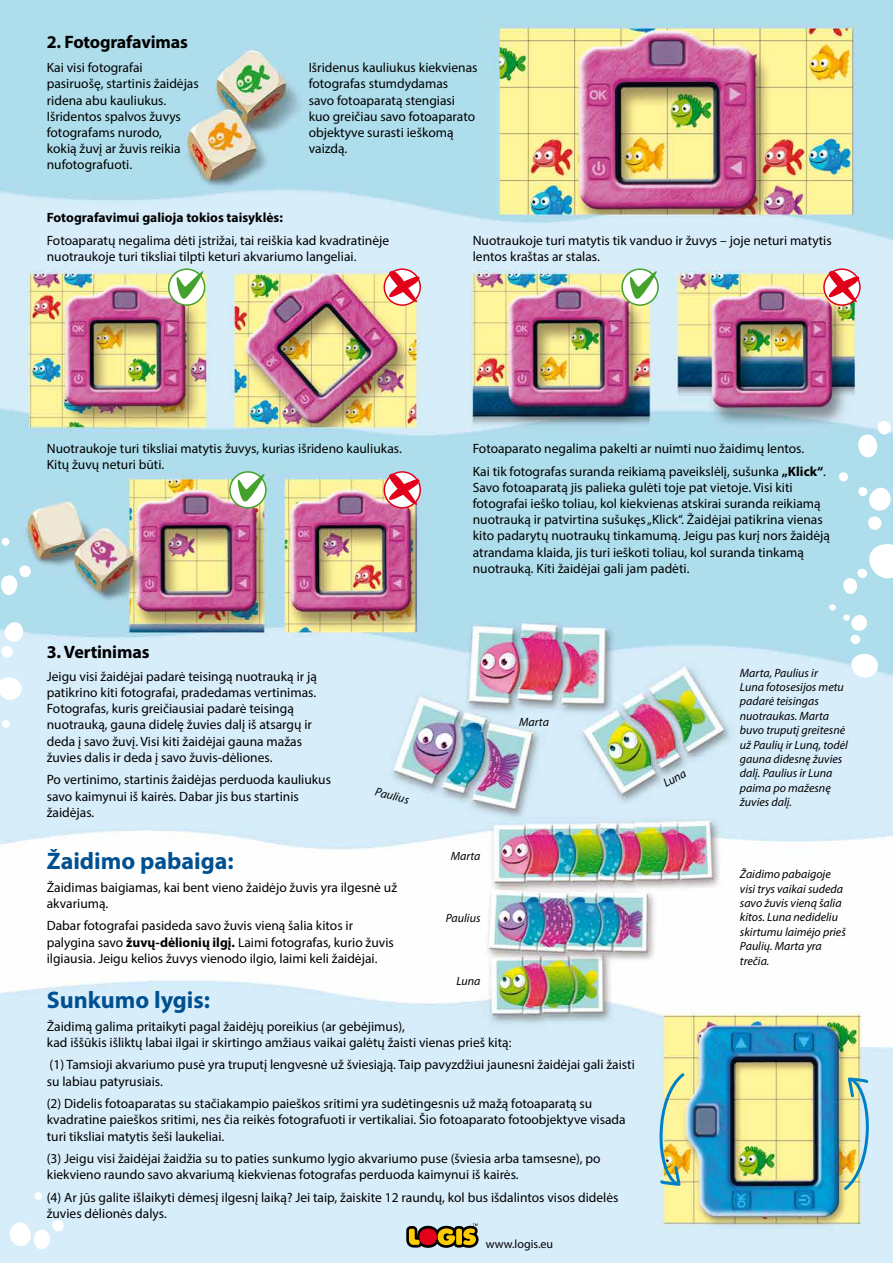
<style>
.page{position:relative;width:893px;height:1263px;background:#fff}
.page>*{position:absolute;margin:0;border:0;box-sizing:border-box;transform-origin:0 0}
.t1{font:700 24px "Myriad Pro";color:#005091}
.t2{font:700 18px "Myriad Pro";letter-spacing:-.01em;color:#000}
.t3{font:13.5px/16.2px "Myriad Pro";color:#000}
.t4{font:700 13.5px "Myriad Pro";color:#000}
.t5{font:italic 12px/14.4px "Myriad Pro";color:#000}
.t6{font:12px "Myriad Pro";color:#000}
.s1{font-weight:700}
</style>
<div class="page">
<img style="left:0;top:0;width:893px;height:1263px">
<svg style="left:851px;top:654px;width:27px;height:24px"></svg>
<svg style="left:850px;top:614px;width:18px;height:18px"></svg>
<div style="left:843px;top:614px;width:7px;height:7px;background:#fff;border-radius:50%"></div>
<div style="left:829px;top:604px;width:7px;height:7px;background:#fff;border-radius:50%"></div>
<div style="left:850px;top:635px;width:10px;height:9px;background:#fff;border-radius:50%"></div>
<div style="left:857px;top:569px;width:10px;height:9px;background:#fff;border-radius:50%"></div>
<svg style="left:843px;top:578px;width:14px;height:16px"></svg>
<svg style="left:869px;top:544px;width:24px;height:34px"></svg>
<svg style="left:868px;top:486px;width:24px;height:26px"></svg>
<div style="left:858px;top:487px;width:9px;height:9px;background:#fff;border-radius:50%"></div>
<div style="left:839px;top:472px;width:9px;height:9px;background:#fff;border-radius:50%"></div>
<div style="left:868px;top:516px;width:13px;height:14px;background:#fff;border-radius:7px"></div>
<div style="left:877px;top:421px;width:14px;height:13px;background:#fff;border-radius:7px"></div>
<svg style="left:858px;top:434px;width:19px;height:23px"></svg>
<svg style="left:0;top:677px;width:22px;height:23px"></svg>
<svg style="left:4px;top:621px;width:20px;height:22px"></svg>
<div style="left:2px;top:720px;width:8px;height:8px;background:#fff;border-radius:4px"></div>
<div style="left:1px;top:538px;width:9px;height:8px;background:#fff;border-radius:4px"></div>
<div style="left:1px;top:646px;width:12px;height:12px;background:#fff;border-radius:5px"></div>
<div style="left:19px;top:565px;width:12px;height:12px;background:#fff;border-radius:5px"></div>
<svg style="left:1px;top:575px;width:17px;height:20px"></svg>
<svg style="left:406px;top:1223px;width:73px;height:25px;background:#987039"></svg>
<div style="left:34px;top:1192px;width:8px;height:8px;background:#fff;border-radius:4px"></div>
<div style="left:52px;top:1219px;width:12px;height:13px;background:#fff;border-radius:5px"></div>
<svg style="left:8px;top:1221px;width:43px;height:29px"></svg>
<svg style="left:169px;top:269px;width:36px;height:36px"></svg>
<div style="left:168px;top:268px;width:37px;height:38px;border:2px solid #44a12b;border-radius:50%"></div>
<svg style="left:175px;top:269px;width:28px;height:32px"></svg>
<svg style="left:230px;top:472px;width:36px;height:36px"></svg>
<div style="left:229px;top:471px;width:38px;height:38px;border:2px solid #44a12b;border-radius:50%"></div>
<svg style="left:237px;top:472px;width:28px;height:31px"></svg>
<svg style="left:622px;top:269px;width:36px;height:36px"></svg>
<div style="left:621px;top:268px;width:38px;height:38px;border:2px solid #44a12b;border-radius:50%"></div>
<svg style="left:629px;top:269px;width:28px;height:32px"></svg>
<div style="left:384px;top:268px;width:37px;height:38px;border:2px solid #e2001a;border-radius:50%"></div>
<svg style="left:387px;top:266px;width:33px;height:37px"></svg>
<div style="left:384px;top:471px;width:37px;height:38px;border:2px solid #e2001a;border-radius:50%"></div>
<svg style="left:387px;top:468px;width:33px;height:38px"></svg>
<svg style="left:824px;top:269px;width:36px;height:36px"></svg>
<div style="left:823px;top:268px;width:38px;height:38px;border:2px solid #e2001a;border-radius:50%"></div>
<svg style="left:827px;top:266px;width:32px;height:37px"></svg>
<svg style="left:841px;top:1075px;width:33px;height:118px;background:#cad8b4"></svg>
<img style="left:655px;top:1070px;width:32px;height:118px">
<h2 class="t2" style="left:47px;top:30px;width:143px">2. Fotografavimas</h2>
<p class="t3" style="left:47px;top:59px;width:154px">Kai visi fotografai pasiruošę, startinis žaidėjas ridena abu kauliukus.<br>Išridentos spalvos žuvys fotografams nurodo,<br>kokią žuvį ar žuvis reikia nufotografuoti.</p>
<p class="t3" style="left:309px;top:59px;width:170px">Išridenus kauliukus kiekvienas fotografas stumdydamas<br>savo fotoaparatą stengiasi kuo greičiau savo fotoaparato objektyve surasti ieškomą vaizdą.</p>
<p class="t4" style="left:47px;top:209px;width:238px">Fotografavimui galioja tokios taisyklės:</p>
<p class="t3" style="left:47px;top:232px;width:344px">Fotoaparatų negalima dėti įstrižai, tai reiškia kad kvadratinėje nuotraukoje turi tiksliai tilpti keturi akvariumo langeliai.</p>
<p class="t3" style="left:473px;top:232px;width:360px">Nuotraukoje turi matytis tik vanduo ir žuvys – joje neturi matytis lentos kraštas ar stalas.</p>
<p class="t3" style="left:47px;top:440px;width:357px">Nuotraukoje turi tiksliai matytis žuvys, kurias išrideno kauliukas.<br>Kitų žuvų neturi būti.</p>
<p class="t3" style="left:473px;top:437px;width:355px;line-height:22.5px">Fotoaparato negalima pakelti ar nuimti nuo žaidimų lentos.<br>Kai tik fotografas suranda reikiamą paveikslėlį, sušunka <span class="s1">„Klick“</span>.</p>
<p class="t3" style="left:473px;top:479px;width:359px">Savo fotoaparatą jis palieka gulėti toje pat vietoje. Visi kiti fotografai ieško toliau, kol kiekvienas atskirai suranda reikiamą nuotrauką ir patvirtina sušukęs „Klick“. Žaidėjai patikrina vienas kito padarytų nuotraukų tinkamumą. Jeigu pas kurį nors žaidėją atrandama klaida, jis turi ieškoti toliau, kol suranda tinkamą nuotrauką. Kiti žaidėjai gali jam padėti.</p>
<h2 class="t2" style="left:47px;top:640px;width:104px">3. Vertinimas</h2>
<p class="t3" style="left:47px;top:668px;width:272px">Jeigu visi žaidėjai padarė teisingą nuotrauką ir ją patikrino kiti fotografai, pradedamas vertinimas.<br>Fotografas, kuris greičiausiai padarė teisingą nuotrauką, gauna didelę žuvies dalį iš atsargų ir deda į savo žuvį. Visi kiti žaidėjai gauna mažas žuvies dalis ir deda į savo žuvis-dėliones.</p>
<p class="t3" style="left:47px;top:771px;width:286px">Po vertinimo, startinis žaidėjas perduoda kauliukus savo kaimynui iš kairės. Dabar jis bus startinis žaidėjas.</p>
<p class="t5" style="left:377px;top:784px;width:36px;rotate:14deg">Paulius</p>
<h1 class="t1" style="left:47px;top:845px;width:188px">Žaidimo pabaiga:</h1>
<p class="t3" style="left:47px;top:879px;width:352px">Žaidimas baigiamas, kai bent vieno žaidėjo žuvis yra ilgesnė už akvariumą.</p>
<p class="t3" style="left:47px;top:917px;width:349px">Dabar fotografai pasideda savo žuvis vieną šalia kitos ir palygina savo <span class="s1">žuvų-dėlionių ilgį.</span> Laimi fotografas, kurio žuvis ilgiausia. Jeigu kelios žuvys vienodo ilgio, laimi keli žaidėjai.</p>
<p class="t5" style="left:451px;top:849px;width:31px">Marta</p>
<p class="t5" style="left:446px;top:911px;width:36px">Paulius</p>
<p class="t5" style="left:456px;top:973px;width:26px">Luna</p>
<p class="t5" style="left:519px;top:714px;width:31px">Marta</p>
<h1 class="t1" style="left:47px;top:984px;width:165px">Sunkumo lygis:</h1>
<p class="t3" style="left:47px;top:1018px;width:466px">Žaidimą galima pritaikyti pagal žaidėjų poreikius (ar gebėjimus),<br>kad iššūkis išliktų labai ilgai ir skirtingo amžiaus vaikai galėtų žaisti vienas prieš kitą:</p>
<p class="t3" style="left:47px;top:1056px;width:590px">(1) Tamsioji akvariumo pusė yra truputį lengvesnė už šviesiąją. Taip pavyzdžiui jaunesni žaidėjai gali žaisti su labiau patyrusiais.</p>
<p class="t3" style="left:47px;top:1095px;width:580px">(2) Didelis fotoaparatas su stačiakampio paieškos sritimi yra sudėtingesnis už mažą fotoaparatą su kvadratine paieškos sritimi, nes čia reikės fotografuoti ir vertikaliai. Šio fotoaparato fotoobjektyve visada turi tiksliai matytis šeši laukeliai.</p>
<p class="t3" style="left:47px;top:1150px;width:555px">(3) Jeigu visi žaidėjai žaidžia su to paties sunkumo lygio akvariumo puse (šviesia arba tamsesne), po kiekvieno raundo savo akvariumą kiekvienas fotografas perduoda kaimynui iš kairės.</p>
<p class="t3" style="left:47px;top:1189px;width:573px">(4) Ar jūs galite išlaikyti dėmesį ilgesnį laiką? Jei taip, žaiskite 12 raundų, kol bus išdalintos visos didelės žuvies dėlionės dalys.</p>
<p class="t6" style="left:486px;top:1236px;width:69px">www.logis.eu</p>
<p class="t5" style="left:661px;top:777px;width:26px;rotate:-29deg">Luna</p>
<p class="t5" style="left:740px;top:665px;width:109px">Marta, Paulius ir<br>Luna fotosesijos metu padarė teisingas nuotraukas. Marta buvo truputį greitesnė už Paulių ir Luną, todėl gauna didesnę žuvies dalį. Paulius ir Luna paima po mažesnę žuvies dalį.</p>
<p class="t5" style="left:740px;top:867px;width:107px">Žaidimo pabaigoje visi trys vaikai sudeda savo žuvis vieną šalia kitos. Luna nedideliu skirtumu laimėjo prieš<br>Paulių. Marta yra trečia.</p>
</div>
